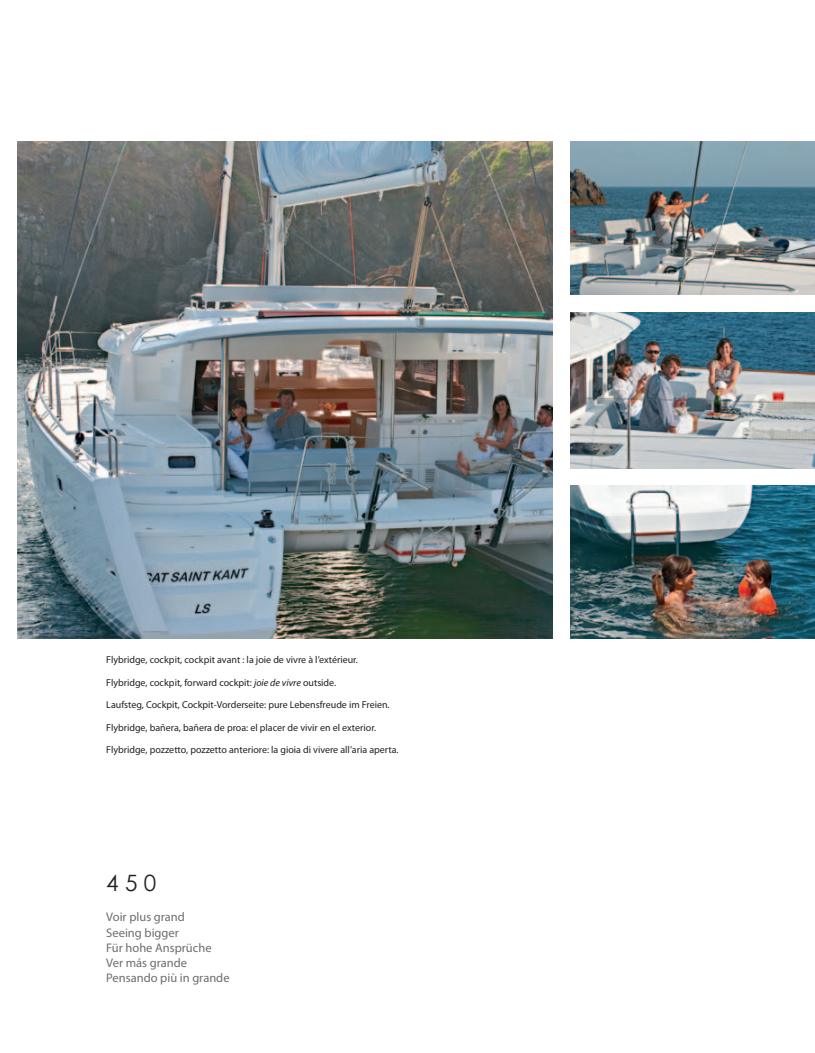
<style>
.page{position:relative;width:815px;height:1053px;background:#fff}
.page>*{position:absolute;margin:0;border:0;box-sizing:border-box;transform-origin:0 0}
.t1{font:22.5px "Century Gothic";color:#231f20}
.t2{font:12.5px/15.2px "Myriad Pro";color:#6c6d70}
.t3{font:10px "Myriad Pro";color:#231f20}
.s1{font-style:italic}
</style>
<div class="page">
<img style="left:18px;top:142px;width:535px;height:496px">
<img style="left:570px;top:142px;width:245px;height:152px">
<img style="left:570px;top:312px;width:245px;height:156px">
<img style="left:570px;top:485px;width:245px;height:153px">
<p class="t3" style="left:106px;top:653px;width:253px">Flybridge, cockpit, cockpit avant : la joie de vivre à l’extérieur.</p>
<p class="t3" style="left:106px;top:676px;width:231px">Flybridge, cockpit, forward cockpit: <span class="s1">joie de vivre</span> outside.</p>
<p class="t3" style="left:106px;top:698px;width:285px">Laufsteg, Cockpit, Cockpit-Vorderseite: pure Lebensfreude im Freien.</p>
<p class="t3" style="left:106px;top:721px;width:271px">Flybridge, bañera, bañera de proa: el placer de vivir en el exterior.</p>
<p class="t3" style="left:106px;top:743px;width:294px">Flybridge, pozzetto, pozzetto anteriore: la gioia di vivere all’aria aperta.</p>
<h1 class="t1" style="left:106px;top:868px;width:51px">4 5 0</h1>
<p class="t2" style="left:106px;top:909px;width:125px">Voir plus grand<br>Seeing bigger<br>Für hohe Ansprüche<br>Ver más grande<br>Pensando più in grande</p>
</div>
